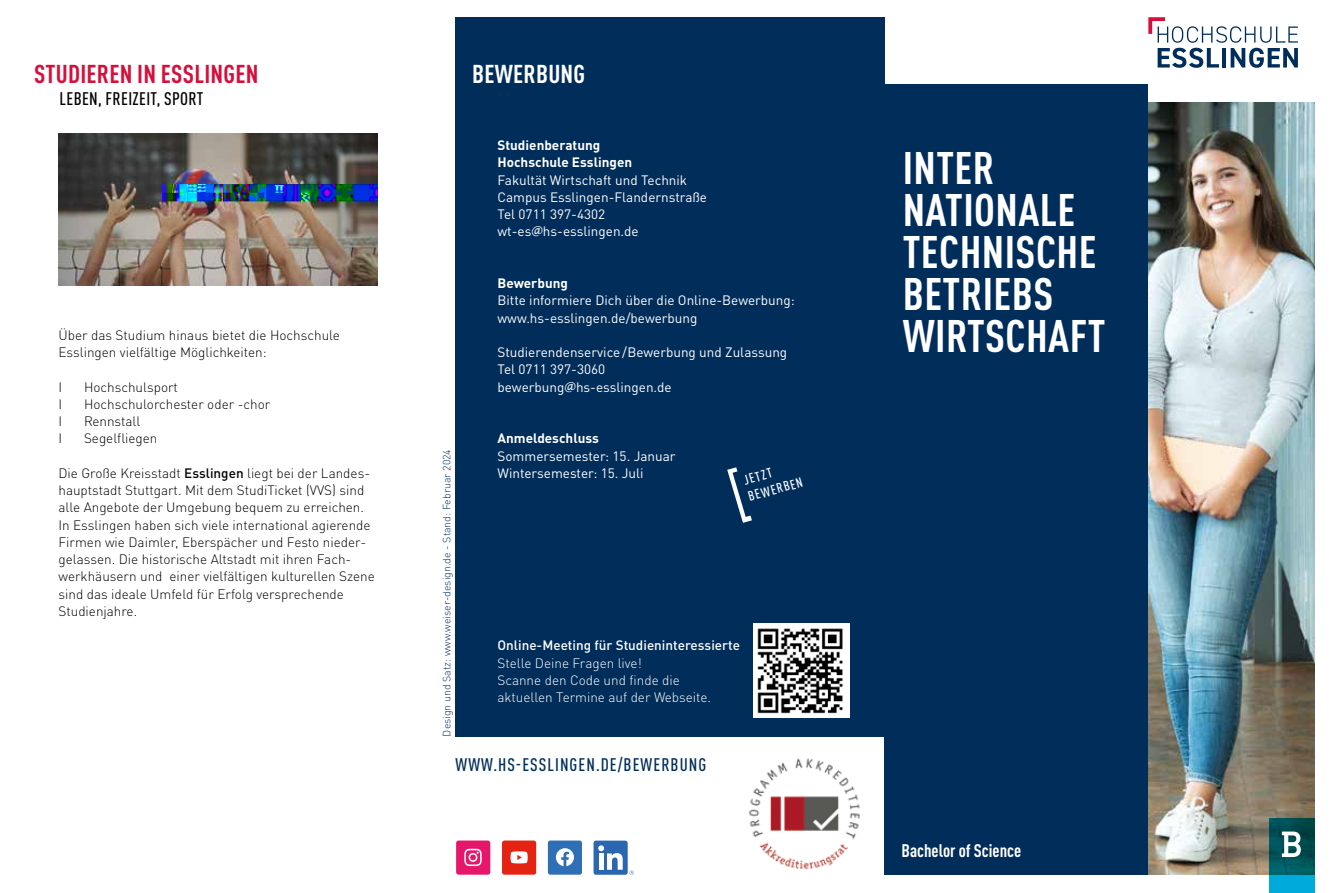
<style>
.page{position:relative;width:1331px;height:893px;background:#fff}
.page>*{position:absolute;margin:0;border:0;box-sizing:border-box;transform-origin:0 0}
.t1{font:700 condensed 45px/42px "DIN Pro";letter-spacing:.01em;color:#fff}
.t2{font:700 condensed 25.5px "DIN Pro";letter-spacing:.01em;color:#d60f3c}
.t3{font:700 condensed 25.5px "DIN Pro";letter-spacing:.01em;color:#fff}
.t4{font:500 condensed 18px "DIN Pro";letter-spacing:.06em;color:#002d5a}
.t5{font:500 condensed 18px "DIN Pro";letter-spacing:.02em;color:#000}
.t6{font:700 condensed 18px "DIN Pro";color:#fff}
.t7{font:300 13.5px/17.2px "DIN Pro";color:#000}
.t8{font:13.5px/17.2px "DIN Pro";color:#fff}
.t9{font:300 13.5px/17.2px "DIN Pro";color:#fff}
.t10{font:700 13.5px/17.2px "DIN Pro";color:#fff}
.t11{font:500 13.5px "DIN Pro";color:#fff}
.t12{font:500 condensed 13.5px/17px "DIN Pro";color:#fff}
.t13{font:300 10.5px "DIN Pro";color:#002d5a}
.s1{font-weight:500}
.s2{font-family:"Lucida Sans"}
</style>
<div class="page">
<img style="left:1148px;top:102px;width:166px;height:773px">
<div style="left:455px;top:17px;width:429px;height:720px;background:#002d5a"></div>
<div style="left:884px;top:85px;width:264px;height:790px;background:#002d5a"></div>
<img style="left:58px;top:134px;width:319px;height:151px">
<svg style="left:1148px;top:17px;width:150px;height:51px"></svg>
<svg style="left:1269px;top:818px;width:45px;height:75px;background:#006b7c"></svg>
<svg style="left:1282px;top:831px;width:19px;height:26px"></svg>
<svg style="left:727px;top:467px;width:25px;height:56px"></svg>
<div style="left:548px;top:840px;width:34px;height:35px;background:#2e6fb6;border-radius:3px"></div>
<svg style="left:556px;top:848px;width:18px;height:18px"></svg>
<div style="left:456px;top:840px;width:34px;height:35px;background:#e6166a;border-radius:3px"></div>
<svg style="left:464px;top:849px;width:18px;height:17px"></svg>
<div style="left:502px;top:840px;width:34px;height:35px;background:#e42313;border-radius:3px"></div>
<svg style="left:511px;top:851px;width:17px;height:12px"></svg>
<div style="left:593px;top:841px;width:35px;height:34px;background:#2b67b0;border-radius:3px"></div>
<svg style="left:598px;top:845px;width:25px;height:25px"></svg>
<svg style="left:629px;top:870px;width:5px;height:5px"></svg>
<img style="left:753px;top:624px;width:97px;height:93px">
<img style="left:749px;top:758px;width:111px;height:112px">
<h2 class="t2" style="left:34px;top:55px;width:226px">STUDIEREN IN ESSLINGEN</h2>
<h3 class="t5" style="left:60px;top:86px;width:145px">LEBEN, FREIZEIT, SPORT</h3>
<p class="t7" style="left:58px;top:325px;width:283px">Über das Studium hinaus bietet die Hochschule<br>Esslingen vielfältige Möglichkeiten:</p>
<p class="t7" style="left:58px;top:377px;width:5px">I</p>
<p class="t7" style="left:84px;top:377px;width:96px">Hochschulsport</p>
<p class="t7" style="left:58px;top:394px;width:5px">I</p>
<p class="t7" style="left:84px;top:394px;width:188px">Hochschulorchester oder -chor</p>
<p class="t7" style="left:58px;top:412px;width:5px">I</p>
<p class="t7" style="left:84px;top:412px;width:58px">Rennstall</p>
<p class="t7" style="left:58px;top:429px;width:5px">I</p>
<p class="t7" style="left:84px;top:429px;width:75px">Segelfliegen</p>
<p class="t7" style="left:58px;top:463px;width:318px">Die Große Kreisstadt <span class="s1">Esslingen</span> liegt bei der Landes&shy;hauptstadt Stuttgart. Mit dem StudiTicket (VVS) sind alle Angebote der Umgebung bequem zu erreichen.<br>In Esslingen haben sich viele international agierende Firmen wie Daimler, Eberspächer und Festo nieder&shy;gelassen. Die historische Altstadt mit ihren Fach&shy;werkhäusern und einer vielfältigen kulturellen Szene sind das ideale Umfeld für Erfolg versprechende Studienjahre.</p>
<h2 class="t3" style="left:472px;top:55px;width:115px">BEWERBUNG</h2>
<p class="t13" style="left:439px;top:737px;width:289px;rotate:-90deg">Design und Satz: www.weiser-design.de - Stand: Februar 2024</p>
<p class="t10" style="left:497px;top:136px;width:136px">Studienberatung<br>Hochschule Esslingen</p>
<p class="t8" style="left:497px;top:170px;width:211px">Fakultät Wirtschaft und Technik<br>Campus Esslingen-Flandernstraße<br>Tel 0711 397-4302 wt-es<span class="s2">@</span>hs-esslingen.de</p>
<p class="t10" style="left:497px;top:274px;width:72px">Bewerbung</p>
<p class="t8" style="left:497px;top:291px;width:299px">Bitte informiere Dich über die Online-Bewerbung: www.hs-esslingen.de/bewerbung</p>
<p class="t8" style="left:497px;top:343px;width:291px">Studierendenservice/Bewerbung und Zulassung<br>Tel 0711 397-3060<br>bewerbung<span class="s2">@</span>hs-esslingen.de</p>
<p class="t10" style="left:497px;top:429px;width:103px">Anmeldeschluss</p>
<p class="t8" style="left:497px;top:446px;width:180px">Sommersemester: 15. Januar<br>Wintersemester: 15. Juli</p>
<p class="t12" style="left:741px;top:471px;width:58px;rotate:-15deg">JETZT<br>BEWERBEN</p>
<p class="t11" style="left:497px;top:635px;width:244px">Online-Meeting für Studieninteressierte</p>
<p class="t9" style="left:497px;top:653px;width:215px">Stelle Deine Fragen live!<br>Scanne den Code und finde die aktuellen Termine auf der Webseite.</p>
<h3 class="t4" style="left:455px;top:752px;width:252px">WWW.HS-ESSLINGEN.DE/BEWERBUNG</h3>
<h1 class="t1" style="left:903px;top:144px;width:204px">INTER<br>NATIONALE<br>TECHNISCHE<br>BETRIEBS<br>WIRTSCHAFT</h1>
<h3 class="t6" style="left:901px;top:838px;width:121px">Bachelor of Science</h3>
</div>
